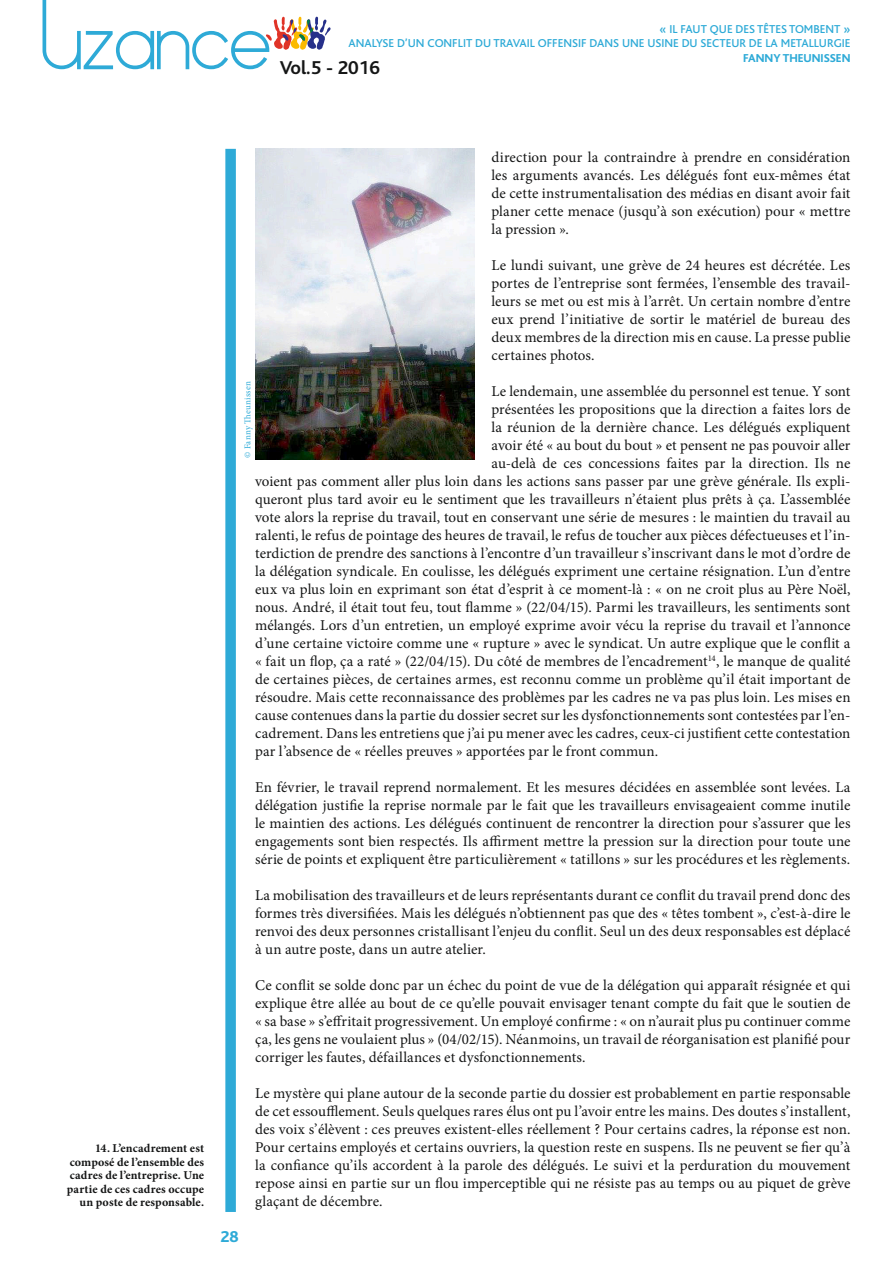
<style>
.page{position:relative;width:893px;height:1263px;background:#fff}
.page>*{position:absolute;margin:0;border:0;box-sizing:border-box;transform-origin:0 0}
.t1{font:700 19.5px "Bliss";color:#151616}
.t2{font:800 16.5px "Bliss";color:#2eaad7}
.t3{font:15px/18px "Minion Pro";color:#151616;text-align:justify}
.t4{font:700 12px/13.5px "Minion Pro";letter-spacing:.01em;color:#151616;text-align:right}
.t5{font:500 12px/14.4px "Bliss";color:#2eaad7;text-align:right}
.t6{font:800 12px "Bliss";color:#2eaad7}
.t7{font:9px "Minion Pro";letter-spacing:.025em;color:#2eaad7}
</style>
<div class="page">
<div style="left:225px;top:149px;width:11px;height:1063px;background:#2eaad7"></div>
<svg style="left:43px;top:0;width:288px;height:69px"></svg>
<img style="left:255px;top:149px;width:220px;height:311px">
<p class="t5" style="left:349px;top:22px;width:503px">« IL FAUT QUE DES TÊTES TOMBENT »<br>ANALYSE D’UN CONFLIT DU TRAVAIL OFFENSIF DANS UNE USINE DU SECTEUR DE LA METALLURGIE</p>
<p class="t6" style="left:743px;top:51px;width:109px">FANNY THEUNISSEN</p>
<h1 class="t1" style="left:280px;top:58px;width:102px">Vol.5 - 2016</h1>
<p class="t4" style="left:67px;top:1141px;width:139px">14. L’encadrement est composé de l’ensemble des cadres de l’entreprise. Une partie de ces cadres occupe un poste de responsable.</p>
<p class="t3" style="left:492px;top:148px;width:360px">direction pour la contraindre à prendre en considération les arguments avancés. Les délégués font eux-mêmes état de cette instrumentalisation des médias en disant avoir fait planer cette menace (jusqu’à son exécution) pour « mettre la pression ».</p>
<p class="t3" style="left:492px;top:256px;width:360px">Le lundi suivant, une grève de 24 heures est décrétée. Les portes de l’entreprise sont fermées, l’ensemble des travail&shy;leurs se met ou est mis à l’arrêt. Un certain nombre d’entre eux prend l’initiative de sortir le matériel de bureau des deux membres de la direction mis en cause. La presse publie certaines photos.</p>
<p class="t3" style="left:492px;top:382px;width:360px">Le lendemain, une assemblée du personnel est tenue. Y sont</p>
<p class="t3" style="left:492px;top:400px;width:360px">présentées les propositions que la direction a faites lors de</p>
<p class="t3" style="left:492px;top:418px;width:360px">la réunion de la dernière chance. Les délégués expliquent</p>
<p class="t3" style="left:492px;top:436px;width:360px">avoir été « au bout du bout » et pensent ne pas pouvoir aller</p>
<p class="t3" style="left:492px;top:454px;width:360px">au-delà de ces concessions faites par la direction. Ils ne</p>
<p class="t3" style="left:255px;top:472px;width:597px">voient pas comment aller plus loin dans les actions sans passer par une grève générale. Ils expli-</p>
<p class="t3" style="left:255px;top:490px;width:597px">queront plus tard avoir eu le sentiment que les travailleurs n’étaient plus prêts à ça. L’assemblée</p>
<p class="t3" style="left:255px;top:508px;width:597px">vote alors la reprise du travail, tout en conservant une série de mesures : le maintien du travail au</p>
<p class="t3" style="left:255px;top:526px;width:597px">ralenti, le refus de pointage des heures de travail, le refus de toucher aux pièces défectueuses et l’in-</p>
<p class="t3" style="left:255px;top:544px;width:597px">terdiction de prendre des sanctions à l’encontre d’un travailleur s’inscrivant dans le mot d’ordre de</p>
<p class="t3" style="left:255px;top:562px;width:597px">la délégation syndicale. En coulisse, les délégués expriment une certaine résignation. L’un d’entre</p>
<p class="t3" style="left:255px;top:580px;width:597px">eux va plus loin en exprimant son état d’esprit à ce moment-là : « on ne croit plus au Père Noël,</p>
<p class="t3" style="left:255px;top:598px;width:597px">nous. André, il était tout feu, tout flamme » (22/04/15). Parmi les travailleurs, les sentiments sont</p>
<p class="t3" style="left:255px;top:616px;width:597px">mélangés. Lors d’un entretien, un employé exprime avoir vécu la reprise du travail et l’annonce</p>
<p class="t3" style="left:255px;top:634px;width:597px">d’une certaine victoire comme une « rupture » avec le syndicat. Un autre explique que le conflit a</p>
<p class="t3" style="left:255px;top:652px;width:597px">« fait un flop, ça a raté » (22/04/15). Du côté de membres de l’encadrement<sup>14</sup>, le manque de qualité</p>
<p class="t3" style="left:255px;top:670px;width:597px">de certaines pièces, de certaines armes, est reconnu comme un problème qu’il était important de</p>
<p class="t3" style="left:255px;top:688px;width:597px">résoudre. Mais cette reconnaissance des problèmes par les cadres ne va pas plus loin. Les mises en</p>
<p class="t3" style="left:255px;top:706px;width:597px">cause contenues dans la partie du dossier secret sur les dysfonctionnements sont contestées par l’en-</p>
<p class="t3" style="left:255px;top:724px;width:597px">cadrement. Dans les entretiens que j’ai pu mener avec les cadres, ceux-ci justifient cette contestation</p>
<p class="t3" style="left:255px;top:742px;width:405px">par l’absence de « réelles preuves » apportées par le front commun.</p>
<p class="t3" style="left:255px;top:778px;width:597px">En février, le travail reprend normalement. Et les mesures décidées en assemblée sont levées. La délégation justifie la reprise normale par le fait que les travailleurs envisageaient comme inutile le maintien des actions. Les délégués continuent de rencontrer la direction pour s’assurer que les engagements sont bien respectés. Ils affirment mettre la pression sur la direction pour toute une série de points et expliquent être particulièrement « tatillons » sur les procédures et les règlements.</p>
<p class="t3" style="left:255px;top:886px;width:597px">La mobilisation des travailleurs et de leurs représentants durant ce conflit du travail prend donc des formes très diversifiées. Mais les délégués n’obtiennent pas que des « têtes tombent », c’est-à-dire le renvoi des deux personnes cristallisant l’enjeu du conflit. Seul un des deux responsables est déplacé à un autre poste, dans un autre atelier.</p>
<p class="t3" style="left:255px;top:976px;width:597px">Ce conflit se solde donc par un échec du point de vue de la délégation qui apparaît résignée et qui explique être allée au bout de ce qu’elle pouvait envisager tenant compte du fait que le soutien de « sa base » s’effritait progressivement. Un employé confirme : « on n’aurait plus pu continuer comme ça, les gens ne voulaient plus » (04/02/15). Néanmoins, un travail de réorganisation est planifié pour corriger les fautes, défaillances et dysfonctionnements.</p>
<p class="t3" style="left:255px;top:1084px;width:597px">Le mystère qui plane autour de la seconde partie du dossier est probablement en partie responsable de cet essoufflement. Seuls quelques rares élus ont pu l’avoir entre les mains. Des doutes s’installent, des voix s’élèvent : ces preuves existent-elles réellement ? Pour certains cadres, la réponse est non.<br>Pour certains employés et certains ouvriers, la question reste en suspens. Ils ne peuvent se fier qu’à la confiance qu’ils accordent à la parole des délégués. Le suivi et la perduration du mouvement repose ainsi en partie sur un flou imperceptible qui ne résiste pas au temps ou au piquet de grève glaçant de décembre.</p>
<p class="t7" style="left:241px;top:458px;width:78px;rotate:-90deg">© Fanny Theunissen</p>
<p class="t2" style="left:221px;top:1228px;width:20px">28</p>
</div>
